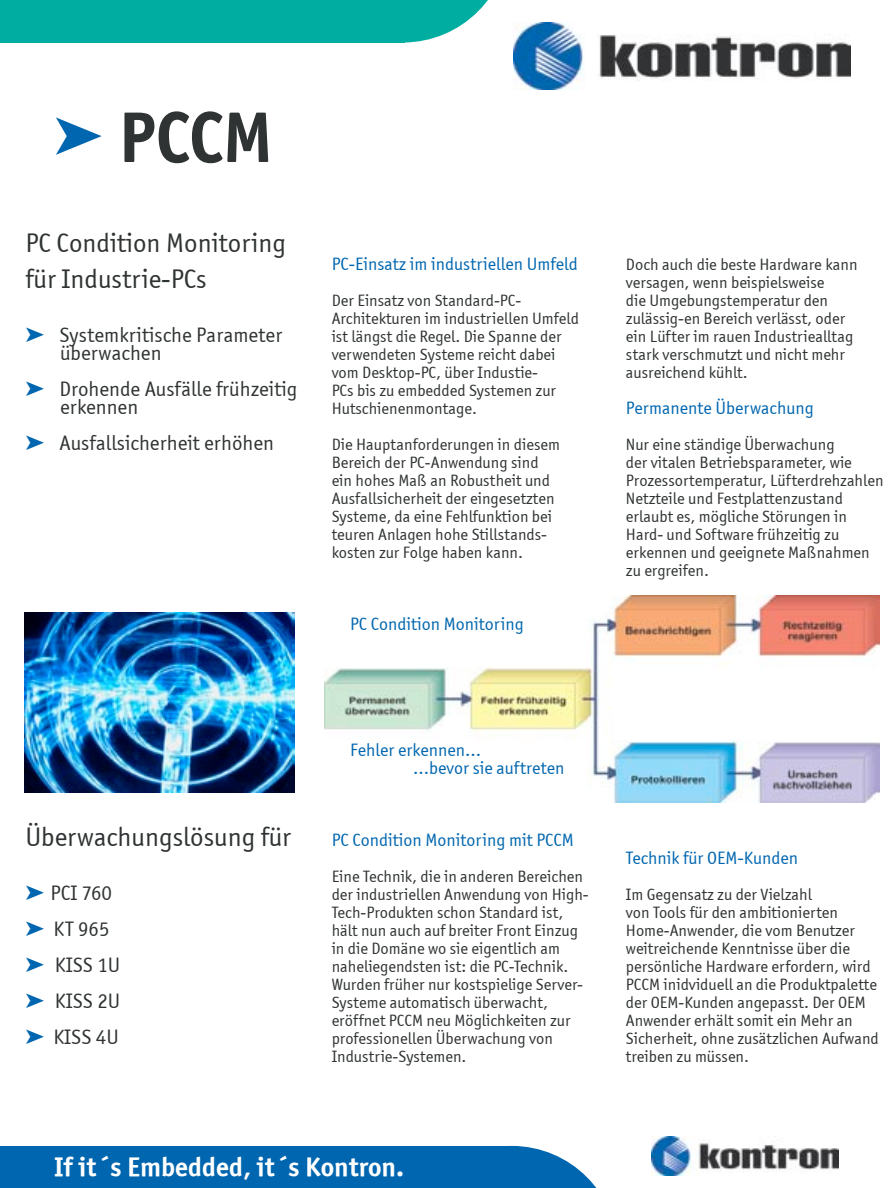
<style>
.page{position:relative;width:893px;height:1188px;background:#fff}
.page>*{position:absolute;margin:0;border:0;box-sizing:border-box;transform-origin:0 0}
.Produktname{font:72px "Officina Sans ITCTT Bold";color:#303334}
.features{font:27px "Officina Sans ITCTT Book";color:#303334}
.t1{font:27px "Officina Sans ITCTT Bold";color:#fff}
.features-2{font:21px/18px "Officina Sans ITCTT Book";color:#303334}
.features-3{font:18px "Officina Sans ITCTT Book";color:#0066af}
.features-4{font:16.5px/18px "Officina Sans ITCTT Book";color:#303334}
</style>
<div class="page">
<div style="left:0;top:1146px;width:513px;height:42px;background:#0066af"></div>
<svg style="left:513px;top:1146px;width:84px;height:42px"></svg>
<div style="left:0;top:0;width:405px;height:43px;background:#00ada1"></div>
<svg style="left:405px;top:0;width:83px;height:43px"></svg>
<img style="left:651px;top:1137px;width:188px;height:38px">
<img style="left:25px;top:612px;width:270px;height:180px">
<img style="left:324px;top:596px;width:555px;height:206px">
<img style="left:514px;top:22px;width:337px;height:68px">
<p class="Produktname" style="left:118px;top:93px;width:156px">PCCM</p>
<p class="features" style="left:26px;top:227px;width:262px">PC Condition Monitoring</p>
<p class="features" style="left:26px;top:263px;width:183px">für Industrie-PCs</p>
<p class="features-2" style="left:60px;top:326px;width:224px">Systemkritische Parameter überwachen</p>
<p class="features-2" style="left:60px;top:380px;width:239px">Drohende Ausfälle frühzeitig</p>
<p class="features-2" style="left:60px;top:398px;width:80px">erkennen</p>
<p class="features-2" style="left:60px;top:434px;width:216px">Ausfallsicherheit erhöhen</p>
<p class="features-3" style="left:332px;top:254px;width:248px">PC-Einsatz im industriellen Umfeld</p>
<p class="features-4" style="left:332px;top:291px;width:249px">Der Einsatz von Standard-PC-<br>Architekturen im industriellen Umfeld ist längst die Regel. Die Spanne der verwendeten Systeme reicht dabei vom Desktop-PC, über Industie-<br>PCs bis zu embedded Systemen zur<br>Hutschienenmontage.</p>
<p class="features-4" style="left:332px;top:435px;width:230px">Die Hauptanforderungen in diesem<br>Bereich der PC-Anwendung sind ein hohes Maß an Robustheit und<br>Ausfallsicherheit der eingesetzten<br>Systeme, da eine Fehlfunktion bei teuren Anlagen hohe Stillstands&shy;kosten zur Folge haben kann.</p>
<p class="features-3" style="left:350px;top:614px;width:175px">PC Condition Monitoring</p>
<p class="features-4" style="left:626px;top:255px;width:233px">Doch auch die beste Hardware kann versagen, wenn beispielsweise<br>die Umgebungstemperatur den zulässig-en Bereich verlässt, oder ein Lüfter im rauen Industriealltag stark verschmutzt und nicht mehr ausreichend kühlt.</p>
<p class="features-3" style="left:626px;top:398px;width:189px">Permanente Überwachung</p>
<p class="features-4" style="left:626px;top:435px;width:259px">Nur eine ständige Überwachung<br>der vitalen Betriebsparameter, wie<br>Prozessortemperatur, Lüfterdrehzahlen<br>Netzteile und Festplattenzustand erlaubt es, mögliche Störungen in<br>Hard- und Software frühzeitig zu erkennen und geeignete Maßnahmen zu ergreifen.</p>
<p class="features" style="left:26px;top:821px;width:267px">Überwachungslösung für</p>
<p class="features-2" style="left:51px;top:884px;width:63px">PCI 760</p>
<p class="features-2" style="left:53px;top:920px;width:58px">KT 965</p>
<p class="features-2" style="left:55px;top:956px;width:67px">KISS 1U</p>
<p class="features-2" style="left:55px;top:992px;width:67px">KISS 2U</p>
<p class="features-2" style="left:53px;top:1028px;width:67px">KISS 4U</p>
<p class="features-3" style="left:350px;top:740px;width:133px">Fehler erkennen...</p>
<p class="features-3" style="left:413px;top:758px;width:153px">...bevor sie auftreten</p>
<p class="features-3" style="left:332px;top:830px;width:244px">PC Condition Monitoring mit PCCM</p>
<p class="features-4" style="left:332px;top:867px;width:259px">Eine Technik, die in anderen Bereichen der industriellen Anwendung von High-Tech-Produkten schon Standard ist, hält nun auch auf breiter Front Einzug in die Domäne wo sie eigentlich am naheliegendsten ist: die PC-Technik.<br>Wurden früher nur kostspielige Server-Systeme automatisch überwacht, eröffnet PCCM neu Möglichkeiten zur professionellen Überwachung von Industrie-Systemen.</p>
<p class="t1" style="left:54px;top:1150px;width:352px">If it´s Embedded, it´s Kontron.</p>
<p class="features-3" style="left:626px;top:848px;width:174px">Technik für OEM-Kunden</p>
<p class="features-4" style="left:626px;top:885px;width:254px">Im Gegensatz zu der Vielzahl<br>von Tools für den ambitionierten Home-Anwender, die vom Benutzer weitreichende Kenntnisse über die persönliche Hardware erfordern, wird PCCM inidviduell an die Produktpalette der OEM-Kunden angepasst. Der OEM Anwender erhält somit ein Mehr an Sicherheit, ohne zusätzlichen Aufwand treiben zu müssen.</p>
</div>
